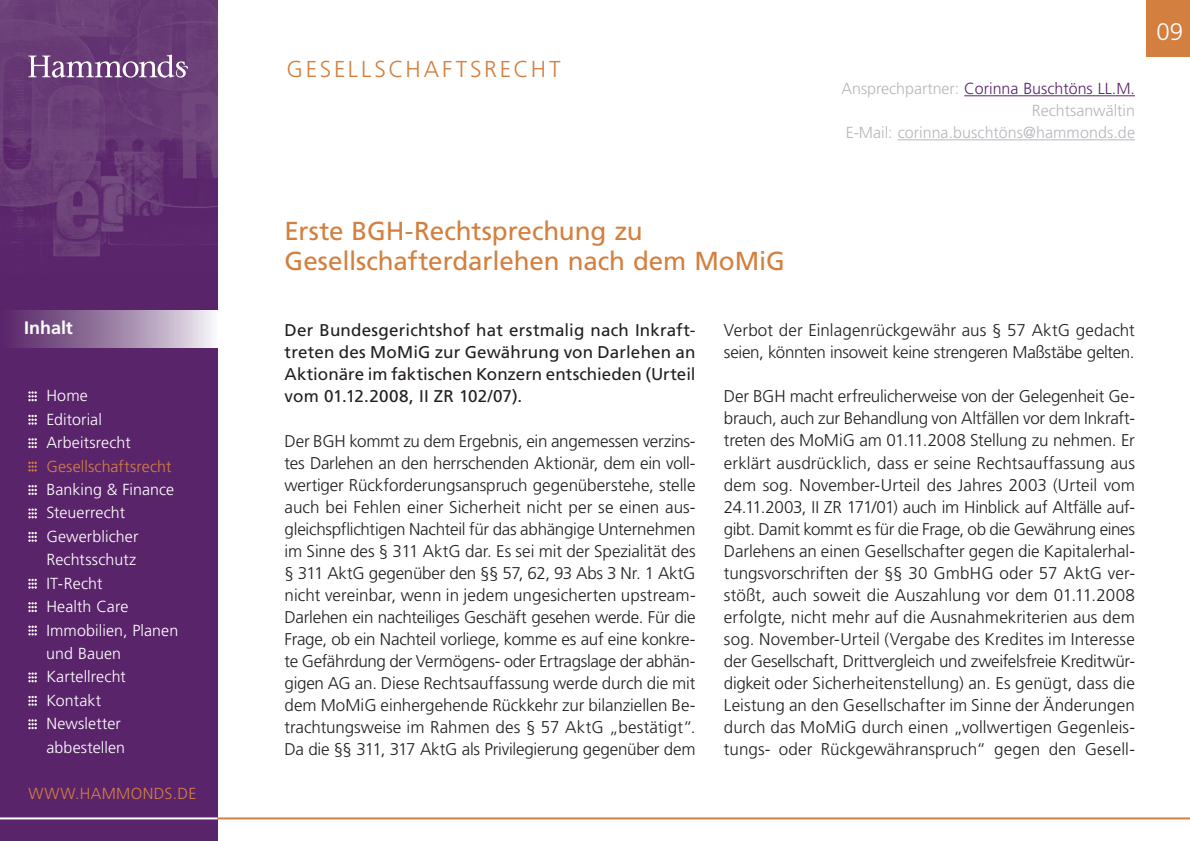
<style>
.page{position:relative;width:1190px;height:841px;background:#fff}
.page>*{position:absolute;margin:0;border:0;box-sizing:border-box;transform-origin:0 0}
.t1{font:26px/30px "Frutiger";letter-spacing:-.005em;color:#d37f3f}
.t2{font:300 24px "Frutiger";color:#fff}
.t3{font:300 23px "Frutiger";color:#d37f3f}
.t4{font:700 18px "Frutiger";letter-spacing:-.005em;color:#fff}
.t5{font:300 17px/22px "Frutiger";letter-spacing:-.005em;color:#231f20;text-align:justify}
.t6{font:17px/22px "Frutiger";color:#231f20;text-align:justify}
.t7{font:300 16px/23.4px "Frutiger";letter-spacing:.005em;color:#fff}
.t8{font:300 16px/22px "Frutiger";color:#b5b7bb;text-align:right}
.t9{font:300 16px "Frutiger";letter-spacing:.015em;color:#d37f3f}
.s1{color:#5a246a}
</style>
<div class="page">
<svg style="left:0;top:309px;width:218px;height:40px;background:#9a7da4"></svg>
<hr style="left:196px;top:817px;width:994px;height:2px;background:#d37f3f">
<div style="left:0;top:349px;width:218px;height:491px;background:#5a246a"></div>
<div style="left:0;top:0;width:218px;height:309px;background:#5a246a"></div>
<hr style="left:0;top:817px;width:218px;height:2px;background:#fff">
<hr style="left:964px;top:95px;width:171px;height:1px;background:#5a246a">
<hr style="left:898px;top:139px;width:237px;height:1px;background:#b5b7bb">
<div style="left:1147px;top:0;width:43px;height:57px;background:#d37f3f"></div>
<img style="left:0;top:0;width:218px;height:257px">
<svg style="left:28px;top:54px;width:160px;height:24px;background:#8e6c99"></svg>
<svg style="left:28px;top:391px;width:9px;height:10px"></svg>
<svg style="left:28px;top:414px;width:9px;height:10px"></svg>
<svg style="left:28px;top:438px;width:9px;height:10px"></svg>
<svg style="left:28px;top:461px;width:9px;height:10px"></svg>
<svg style="left:28px;top:485px;width:9px;height:10px"></svg>
<svg style="left:28px;top:508px;width:9px;height:10px"></svg>
<svg style="left:28px;top:531px;width:9px;height:10px"></svg>
<svg style="left:28px;top:578px;width:9px;height:10px"></svg>
<svg style="left:28px;top:602px;width:9px;height:10px"></svg>
<svg style="left:28px;top:625px;width:9px;height:10px"></svg>
<svg style="left:28px;top:672px;width:9px;height:10px"></svg>
<svg style="left:28px;top:695px;width:9px;height:10px"></svg>
<svg style="left:28px;top:719px;width:9px;height:10px"></svg>
<p class="t4" style="left:24px;top:317px;width:50px">Inhalt</p>
<p class="t7" style="left:46px;top:384px;width:86px">Home<br>Editorial<br>Arbeitsrecht</p>
<p class="t9" style="left:46px;top:457px;width:127px">Gesellschaftsrecht</p>
<p class="t7" style="left:46px;top:478px;width:133px">Banking &amp; Finance<br>Steuerrecht<br>Gewerblicher<br>Rechtsschutz<br>IT-Recht<br>Health Care<br>Immobilien, Planen und Bauen<br>Kartellrecht<br>Kontakt<br>Newsletter abbestellen</p>
<p class="t9" style="left:28px;top:784px;width:170px">WWW.HAMMONDS.DE</p>
<h3 class="t3" style="left:287px;top:56px;width:36px">Gesellschaftsrecht</h3>
<p class="t8" style="left:841px;top:78px;width:295px">Ansprechpartner: <span class="s1">Corinna Buschtöns LL.M.<br></span>Rechtsanwältin<br>E-Mail: corinna.buschtöns@hammonds.de</p>
<h2 class="t2" style="left:1157px;top:18px;width:28px">09</h2>
<h1 class="t1" style="left:285px;top:216px;width:502px">Erste BGH-Rechtsprechung zu<br>Gesellschafterdarlehen nach dem MoMiG</h1>
<p class="t6" style="left:285px;top:319px;width:413px">Der Bundesgerichtshof hat erstmalig nach Inkraft&shy;treten des MoMiG zur Gewährung von Darlehen an Aktionäre im faktischen Konzern entschieden (U rteil vom 01.12.2008, II ZR 102/07).</p>
<p class="t5" style="left:285px;top:429px;width:413px">Der BGH kommt zu dem Ergebnis, ein angemessen verzins&shy;tes Darlehen an den herrschenden Aktionär, dem ein voll&shy;wertiger Rückforderungsanspruch gegenüberstehe, stelle auch bei Fehlen einer Sicherheit nicht per se einen aus&shy;gleichspflichtigen Nachteil für das abhängige Unternehmen im Sinne des § 311 AktG dar. Es sei mit der Spezialität des § 311 AktG gegenüber den §§ 57, 62, 93 Abs 3 Nr. 1 AktG nicht vereinbar, wenn in jedem ungesicherten upstream-Darlehen ein nachteiliges Geschäft gesehen werde. Für die Frage, ob ein Nachteil vorliege, komme es auf eine konkre&shy;te Gefährdung der Vermögens- oder Ertragslage der abhän&shy;gigen AG an. Diese Rechtsauffassung werde durch die mit dem MoMiG einhergehende Rückkehr zur bilanziellen Be&shy;trachtungsweise im Rahmen des § 57 AktG „bestätigt“.<br>Da die §§ 311, 317 AktG als Privilegierung gegenüber dem</p>
<p class="t5" style="left:724px;top:319px;width:412px">Verbot der Einlagenrückgewähr aus § 57 AktG gedacht seien, könnten insoweit keine strengeren Maßstäbe gelten.</p>
<p class="t5" style="left:724px;top:385px;width:413px">Der BGH macht erfreulicherweise von der Gelegenheit Ge&shy;brauch, auch zur Behandlung von Altfällen vor dem Inkraft&shy;treten des MoMiG am 01.11.2008 Stellung zu nehmen. Er erklärt ausdrücklich, dass er seine Rechtsauffassung aus dem sog. November-Urteil des Jahres 2003 (Urteil vom 24.11.2003, II ZR 171/01) auch im Hinblick auf Altfälle auf&shy;gibt. Damit kommt es für die Frage, ob die Gewährung eines Darlehens an einen Gesellschafter gegen die Kapitalerhal&shy;tungsvorschriften der §§ 30 GmbHG oder 57 AktG ver&shy;stößt, auch soweit die Auszahlung vor dem 01.11.2008 erfolgte, nicht mehr auf die Ausnahmekriterien aus dem sog. November-Urteil (Vergabe des Kredites im Interesse der Gesellschaft, Drittvergleich und zweifelsfreie Kreditwür&shy;digkeit oder Sicherheitenstellung) an. Es genügt, dass die Leistung an den Gesellschafter im Sinne der Änderungen durch das MoMiG durch einen „vollwertigen Gegenleis&shy;tungs- oder Rückgewähranspruch“ gegen den Gesell-</p>
</div>
